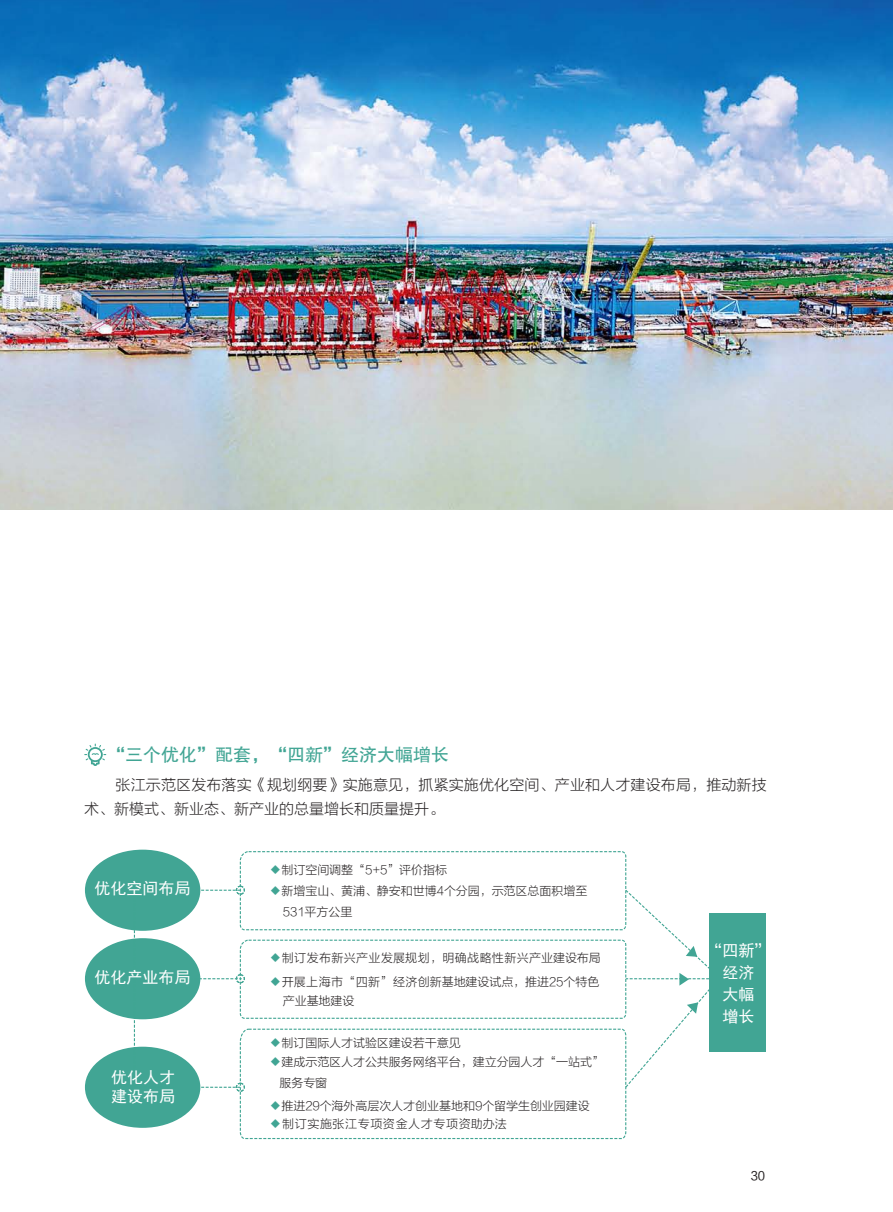
<style>
.page{position:relative;width:893px;height:1212px;background:#fff}
.page>*{position:absolute;margin:0;border:0;box-sizing:border-box;transform-origin:0 0}
.t1{font:18px "FZHTJW GB1 0";color:#41a594}
.t2{font:15.9px/22.2px "Sim Hei";color:#fff}
.t3{font:15px/24px "FZLTKHK GBK1 0";letter-spacing:.01em;color:#231f20}
.t4{font:12px/21px "FZLTKHK GBK1 0";color:#231f20}
.t5{font:12px "FZLTKHK GBK1 0";letter-spacing:.035em;color:#231f20}
.t6{font:12px "FZLTKHK GBK1 0";letter-spacing:.045em;color:#231f20}
.t7{font:12px "FZLTHK GBK1 0";color:#231f20}
.s1{color:#41a594}
</style>
<div class="page">
<svg style="left:84px;top:743px;width:22px;height:23px"></svg>
<img style="left:0;top:0;width:893px;height:510px">
<div style="left:85px;top:850px;width:115px;height:81px;background:#41a594;border-radius:50%"></div>
<div style="left:85px;top:938px;width:115px;height:81px;background:#41a594;border-radius:50%"></div>
<div style="left:85px;top:1047px;width:115px;height:81px;background:#41a594;border-radius:50%"></div>
<div style="left:710px;top:913px;width:56px;height:139px;background:#41a594"></div>
<svg style="left:133px;top:850px;width:577px;height:289px"></svg>
<h1 class="t1" style="left:107px;top:745px;width:343px">“三个优化”配套，“四新”经济大幅增长</h1>
<p class="t3" style="left:84px;top:773px;width:684px;text-indent:32px">张江示范区发布落实《规划纲要》实施意见，抓紧实施优化空间、产业和人才建设布局，推动新技术、新模式、新业态、新产业的总量增长和质量提升。</p>
<h2 class="t2" style="left:95px;top:877px;width:97px">优化空间布局</h2>
<h2 class="t2" style="left:95px;top:966px;width:97px">优化产业布局</h2>
<h2 class="t2" style="left:111px;top:1068px;width:66px;line-height:19.2px">优化人才建设布局</h2>
<p class="t4" style="left:269px;top:860px;width:179px"><span class="s1">◆</span>制订空间调整“5+5”评价指标</p>
<p class="t4" style="left:283px;top:881px;width:306px;text-indent:-13px"><span class="s1">◆</span>新增宝山、黄浦、静安和世博4个分园，示范区总面积增至<br>531平方公里</p>
<p class="t5" style="left:269px;top:951px;width:333px"><span class="s1">◆</span>制订发布新兴产业发展规划，明确战略性新兴产业建设布局</p>
<p class="t4" style="left:283px;top:972px;width:318px;line-height:19.5px;text-indent:-13px"><span class="s1">◆</span>开展上海市“四新”经济创新基地建设试点，推进25个特色产业基地建设</p>
<p class="t4" style="left:269px;top:1032px;width:193px"><span class="s1">◆</span>制订国际人才试验区建设若干意见</p>
<p class="t4" style="left:279px;top:1052px;width:326px;text-indent:-10px"><span class="s1">◆</span>建成示范区人才公共服务网络平台，建立分园人才“一站式”服务专窗</p>
<p class="t4" style="left:269px;top:1095px;width:322px"><span class="s1">◆</span>推进29个海外高层次人才创业基地和9个留学生创业园建设</p>
<p class="t6" style="left:269px;top:1117px;width:239px"><span class="s1">◆</span>制订实施张江专项资金人才专项资助办法</p>
<h2 class="t2" style="left:706px;top:939px;width:65px;text-align:center">“四新”经济<br>大幅<br>增长</h2>
<p class="t7" style="left:751px;top:1169px;width:16px">30</p>
</div>
